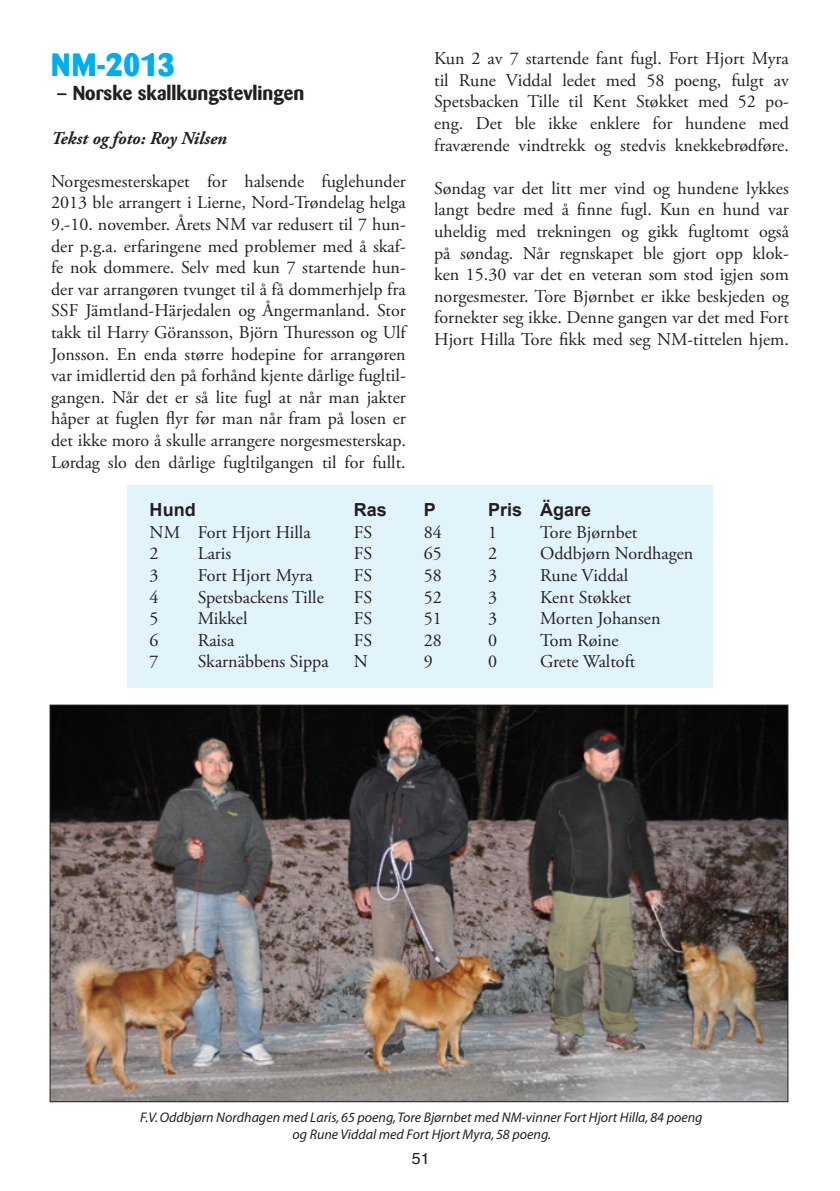
<style>
.page{position:relative;width:840px;height:1191px;background:#fff}
.page>*{position:absolute;margin:0;border:0;box-sizing:border-box;transform-origin:0 0}
.Brödtext_fet_9p{font:800 32px "Barmeno";color:#00aeef}
.Brödtext_fet_9p-2{font:700 20px "Barmeno";color:#231f20}
.Brödtext_fet_9p-3{font:18px/21.6px "Adobe Garamond Pro";color:#231f20;text-align:justify}
.Brödtext_fet_9p-4{font:italic 700 18px "Adobe Garamond Pro";color:#231f20}
.Brödtext_fet_9p-5{font:700 18px "Arial";color:#231f20}
.t1{font:16px "Helvetica";color:#231f20}
.Brödtext_fet_9p-6{font:italic 14px "Myriad";color:#231f20}
</style>
<div class="page">
<img style="left:52px;top:706px;width:734px;height:394px">
<div style="left:127px;top:486px;width:585px;height:202px;background:#e1f4fc"></div>
<p class="Brödtext_fet_9p" style="left:51px;top:45px;width:126px">NM-2013</p>
<p class="Brödtext_fet_9p-2" style="left:56px;top:81px;width:249px">– Norske skallkungstevlingen</p>
<p class="Brödtext_fet_9p-4" style="left:51px;top:127px;width:177px">Tekst og foto: Roy Nilsen</p>
<p class="Brödtext_fet_9p-3" style="left:51px;top:171px;width:356px">Norgesmesterskapet for halsende fuglehunder<br>2013 ble arrangert i Lierne, Nord-Trøndelag helga</p>
<p class="Brödtext_fet_9p-3" style="left:51px;top:214px;width:356px">9.-10. november. Årets NM var redusert til 7 hun&shy;der p.g.a. erfaringene med problemer med å skaf&shy;fe nok dommere. Selv med kun 7 startende hun&shy;der var arrangøren tvunget til å få dommerhjelp fra SSF Jämtland-Härjedalen og Ångermanland. Stor takk til Harry Göransson, Björn Thuresson og Ulf Jonsson. En enda større hodepine for arrangøren var imidlertid den på forhånd kjente dårlige fugltil&shy;gangen. Når det er så lite fugl at når man jakter håper at fuglen flyr før man når fram på losen er det ikke moro å skulle arrangere norgesmesterskap.</p>
<p class="Brödtext_fet_9p-3" style="left:51px;top:452px;width:356px">Lørdag slo den dårlige fugltilgangen til for fullt.</p>
<p class="Brödtext_fet_9p-3" style="left:434px;top:48px;width:356px">Kun 2 av 7 startende fant fugl. Fort Hjort Myra til Rune Viddal ledet med 58 poeng, fulgt av Spetsbacken Tille til Kent Støkket med 52 po&shy;eng. Det ble ikke enklere for hundene med fraværende vindtrekk og stedvis knekkebrødføre.</p>
<p class="Brödtext_fet_9p-3" style="left:434px;top:178px;width:356px">Søndag var det litt mer vind og hundene lykkes langt bedre med å finne fugl. Kun en hund var uheldig med trekningen og gikk fugltomt også på søndag. Når regnskapet ble gjort opp klok&shy;ken 15.30 var det en veteran som stod igjen som norgesmester. Tore Bjørnbet er ikke beskjeden og fornekter seg ikke. Denne gangen var det med Fort Hjort Hilla Tore fikk med seg NM-tittelen hjem.</p>
<p class="Brödtext_fet_9p-5" style="left:149px;top:498px;width:47px">Hund</p>
<p class="Brödtext_fet_9p-5" style="left:353px;top:498px;width:35px">Ras</p>
<p class="Brödtext_fet_9p-5" style="left:423px;top:498px;width:14px">P</p>
<p class="Brödtext_fet_9p-5" style="left:487px;top:498px;width:105px">Pris Ägare</p>
<p class="Brödtext_fet_9p-3" style="left:149px;top:522px;width:162px">NM Fort Hjort Hilla</p>
<p class="Brödtext_fet_9p-3" style="left:354px;top:522px;width:20px">FS</p>
<p class="Brödtext_fet_9p-3" style="left:424px;top:522px;width:19px">84</p>
<p class="Brödtext_fet_9p-3" style="left:488px;top:522px;width:10px">1</p>
<p class="Brödtext_fet_9p-3" style="left:540px;top:522px;width:99px">Tore Bjørnbet</p>
<p class="Brödtext_fet_9p-3" style="left:149px;top:543px;width:10px">2</p>
<p class="Brödtext_fet_9p-3" style="left:197px;top:543px;width:35px">Laris</p>
<p class="Brödtext_fet_9p-3" style="left:354px;top:543px;width:20px">FS</p>
<p class="Brödtext_fet_9p-3" style="left:424px;top:543px;width:19px">65</p>
<p class="Brödtext_fet_9p-3" style="left:488px;top:543px;width:10px">2</p>
<p class="Brödtext_fet_9p-3" style="left:540px;top:543px;width:155px">Oddbjørn Nordhagen</p>
<p class="Brödtext_fet_9p-3" style="left:149px;top:565px;width:10px">3</p>
<p class="Brödtext_fet_9p-3" style="left:197px;top:565px;width:116px">Fort Hjort Myra</p>
<p class="Brödtext_fet_9p-3" style="left:354px;top:565px;width:20px">FS</p>
<p class="Brödtext_fet_9p-3" style="left:424px;top:565px;width:19px">58</p>
<p class="Brödtext_fet_9p-3" style="left:488px;top:565px;width:10px">3</p>
<p class="Brödtext_fet_9p-3" style="left:540px;top:565px;width:90px">Rune Viddal</p>
<p class="Brödtext_fet_9p-3" style="left:149px;top:587px;width:10px">4</p>
<p class="Brödtext_fet_9p-3" style="left:197px;top:587px;width:127px">Spetsbackens Tille</p>
<p class="Brödtext_fet_9p-3" style="left:354px;top:587px;width:20px">FS</p>
<p class="Brödtext_fet_9p-3" style="left:424px;top:587px;width:19px">52</p>
<p class="Brödtext_fet_9p-3" style="left:488px;top:587px;width:10px">3</p>
<p class="Brödtext_fet_9p-3" style="left:540px;top:587px;width:93px">Kent Støkket</p>
<p class="Brödtext_fet_9p-3" style="left:149px;top:608px;width:10px">5</p>
<p class="Brödtext_fet_9p-3" style="left:197px;top:608px;width:51px">Mikkel</p>
<p class="Brödtext_fet_9p-3" style="left:354px;top:608px;width:20px">FS</p>
<p class="Brödtext_fet_9p-3" style="left:424px;top:608px;width:19px">51</p>
<p class="Brödtext_fet_9p-3" style="left:488px;top:608px;width:10px">3</p>
<p class="Brödtext_fet_9p-3" style="left:540px;top:608px;width:122px">Morten Johansen</p>
<p class="Brödtext_fet_9p-3" style="left:149px;top:630px;width:10px">6</p>
<p class="Brödtext_fet_9p-3" style="left:197px;top:630px;width:38px">Raisa</p>
<p class="Brödtext_fet_9p-3" style="left:354px;top:630px;width:20px">FS</p>
<p class="Brödtext_fet_9p-3" style="left:424px;top:630px;width:19px">28</p>
<p class="Brödtext_fet_9p-3" style="left:488px;top:630px;width:10px">0</p>
<p class="Brödtext_fet_9p-3" style="left:540px;top:630px;width:80px">Tom Røine</p>
<p class="Brödtext_fet_9p-3" style="left:149px;top:651px;width:10px">7</p>
<p class="Brödtext_fet_9p-3" style="left:197px;top:651px;width:132px">Skarnäbbens Sippa</p>
<p class="Brödtext_fet_9p-3" style="left:354px;top:651px;width:16px">N</p>
<p class="Brödtext_fet_9p-3" style="left:424px;top:651px;width:10px">9</p>
<p class="Brödtext_fet_9p-3" style="left:488px;top:651px;width:10px">0</p>
<p class="Brödtext_fet_9p-3" style="left:540px;top:651px;width:97px">Grete Waltoft</p>
<p class="Brödtext_fet_9p-6" style="left:140px;top:1110px;width:563px">F.V. Oddbjørn Nordhagen med Laris, 65 poeng, Tore Bjørnbet med NM-vinner Fort Hjort Hilla, 84 poeng</p>
<p class="Brödtext_fet_9p-6" style="left:292px;top:1127px;width:260px">og Rune Viddal med Fort Hjort Myra, 58 poeng.</p>
<p class="t1" style="left:411px;top:1145px;width:19px">51</p>
</div>
